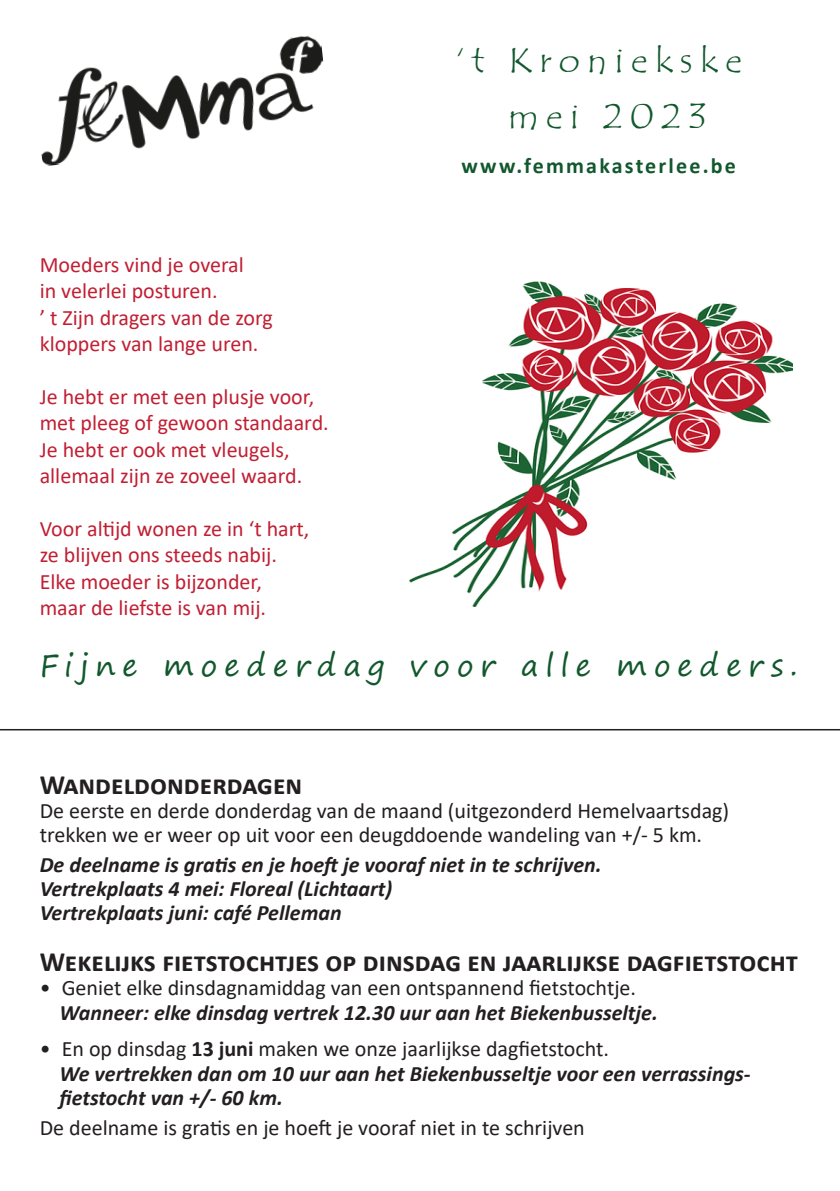
<style>
.page{position:relative;width:840px;height:1191px;background:#fff}
.page>*{position:absolute;margin:0;border:0;box-sizing:border-box;transform-origin:0 0}
.t1{font:36px/56px "Tempus Sans ITC";letter-spacing:.2em;color:#12582d;text-align:center}
.t2{font:30px "Segoe Print";letter-spacing:.22em;color:#12582d}
.titel{font:700 28px "Calibri";color:#231f20}
.broodtekst{font:22px/24px "Calibri";color:#231f20}
.t3{font:22px "Calibri";color:#c11f33}
.info{font:italic 700 22px/24px "Calibri";color:#231f20}
.t4{font:700 22px "Calibri";letter-spacing:.1em;color:#12582d}
.s1{font-weight:700}
</style>
<div class="page">
<img style="left:41px;top:35px;width:283px;height:131px">
<img style="left:409px;top:281px;width:383px;height:326px">
<hr style="left:0;top:729px;width:839px;height:1px;background:#231f20">
<p class="t1" style="left:455px;top:32px;width:287px">‘t Kroniekske mei 2023</p>
<p class="t4" style="left:461px;top:150px;width:276px">www.femmakasterlee.be</p>
<p class="t3" style="left:40px;top:249px;width:205px">Moeders vind je overal</p>
<p class="t3" style="left:40px;top:275px;width:179px">in velerlei posturen.</p>
<p class="t3" style="left:40px;top:302px;width:234px">’ t Zijn dragers van de zorg</p>
<p class="t3" style="left:40px;top:328px;width:220px">kloppers van lange uren.</p>
<p class="t3" style="left:40px;top:381px;width:276px">Je hebt er met een plusje voor,</p>
<p class="t3" style="left:40px;top:407px;width:290px">met pleeg of gewoon standaard.</p>
<p class="t3" style="left:40px;top:434px;width:251px">Je hebt er ook met vleugels,</p>
<p class="t3" style="left:40px;top:460px;width:264px">allemaal zijn ze zoveel waard.</p>
<p class="t3" style="left:40px;top:513px;width:271px">Voor altijd wonen ze in ‘t hart,</p>
<p class="t3" style="left:40px;top:539px;width:238px">ze blijven ons steeds nabij.</p>
<p class="t3" style="left:40px;top:566px;width:223px">Elke moeder is bijzonder,</p>
<p class="t3" style="left:40px;top:592px;width:228px">maar de liefste is van mij.</p>
<p class="t2" style="left:40px;top:638px;width:759px">Fijne moederdag voor alle moeders.</p>
<p class="titel" style="left:40px;top:765px;width:264px">Wandeldonderdagen</p>
<p class="broodtekst" style="left:40px;top:798px;width:690px">De eerste en derde donderdag van de maand (uitgezonderd Hemelvaartsdag) trekken we er weer op uit voor een deugddoende wandeling van +/- 5 km.</p>
<p class="info" style="left:40px;top:852px;width:563px">De deelname is gratis en je hoeft je vooraf niet in te schrijven.</p>
<p class="info" style="left:40px;top:876px;width:354px">Vertrekplaats 4 mei: Floreal (Lichtaart)</p>
<p class="info" style="left:40px;top:900px;width:303px">Vertrekplaats juni: café Pelleman</p>
<p class="titel" style="left:40px;top:941px;width:759px">Wekelijks fietstochtjes op dinsdag en jaarlijkse dagfietstocht</p>
<p class="broodtekst" style="left:40px;top:974px;width:597px">• Geniet elke dinsdagnamiddag van een ontspannend fietstochtje.</p>
<p class="info" style="left:60px;top:1000px;width:599px">Wanneer: elke dinsdag vertrek 12.30 uur aan het Biekenbusseltje.</p>
<p class="broodtekst" style="left:40px;top:1035px;width:570px">• En op dinsdag <span class="s1">13 juni</span> maken we onze jaarlijkse dagfietstocht.</p>
<p class="info" style="left:60px;top:1061px;width:692px">We vertrekken dan om 10 uur aan het Biekenbusseltje voor een verrassings&shy;fietstocht van +/- 60 km.</p>
<p class="broodtekst" style="left:40px;top:1115px;width:546px">De deelname is gratis en je hoeft je vooraf niet in te schrijven</p>
</div>
